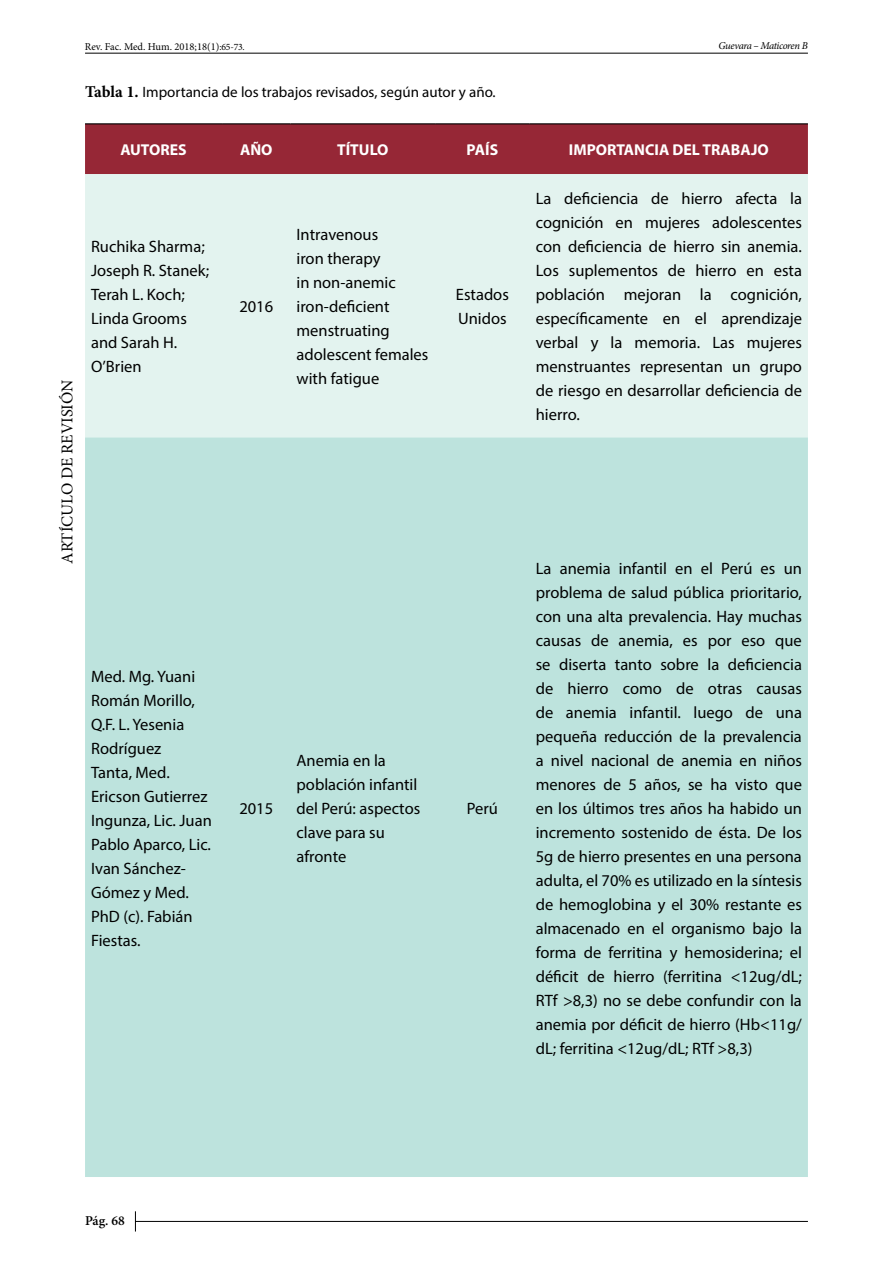
<style>
.page{position:relative;width:893px;height:1263px;background:#fff}
.page>*{position:absolute;margin:0;border:0;box-sizing:border-box;transform-origin:0 0}
.t1{font:16.5px/24px "Myriad Pro";color:#000}
.t2{font:16.5px "Minion Pro";letter-spacing:-.01em;color:#000}
.t3{font:700 15.75px "Myriad Pro";color:#fff}
.t4{font:15px "Myriad Pro";color:#000}
.t5{font:600 13.5px "Minion Pro";color:#000}
.t6{font:10.5px "Minion Pro";color:#000}
.t7{font:italic 10.5px "Minion Pro";letter-spacing:-.04em;color:#000}
.s1{font-size:9.75px}
.s2{font-family:"Minion Pro";font-weight:700;font-size:16.5px}
</style>
<div class="page">
<hr style="left:85px;top:53px;width:723px;height:1px;background:#000">
<svg style="left:135px;top:1211px;width:1px;height:20px"></svg>
<hr style="left:135px;top:1221px;width:673px;height:1px;background:#000">
<div style="left:85px;top:124px;width:723px;height:50px;background:#962736"></div>
<div style="left:85px;top:174px;width:723px;height:263px;background:#e3f3ef"></div>
<div style="left:85px;top:437px;width:723px;height:740px;background:#bde3dd"></div>
<hr style="left:85px;top:123px;width:137px;height:1px;background:#000">
<hr style="left:222px;top:123px;width:69px;height:1px;background:#000">
<hr style="left:291px;top:123px;width:144px;height:1px;background:#000">
<hr style="left:435px;top:123px;width:95px;height:1px;background:#000">
<hr style="left:530px;top:123px;width:278px;height:1px;background:#000">
<p class="t6" style="left:85px;top:40px;width:161px">Rev. Fac. Med. Hum. 2018;18(1)<span class="s1">:65-73.</span></p>
<p class="t7" style="left:718px;top:38px;width:91px">Guevara – Maticoren B</p>
<p class="t4" style="left:85px;top:83px;width:412px"><span class="s2">Tabla 1.</span> Importancia de los trabajos revisados, según autor y año.</p>
<p class="t2" style="left:56px;top:564px;width:185px;rotate:-90deg">ARTÍCULO DE REVISIÓN</p>
<p class="t3" style="left:120px;top:139px;width:68px">AUTORES</p>
<p class="t3" style="left:240px;top:139px;width:34px">AÑO</p>
<p class="t3" style="left:337px;top:139px;width:53px">TÍTULO</p>
<p class="t3" style="left:467px;top:139px;width:33px">PAÍS</p>
<p class="t3" style="left:569px;top:139px;width:201px">IMPORTANCIA DEL TRABAJO</p>
<p class="t1" style="left:91px;top:234px;width:120px">Ruchika Sharma;<br>Joseph R. Stanek;<br>Terah L. Koch;<br>Linda Grooms and Sarah H.<br>O’Brien</p>
<p class="t1" style="left:239px;top:294px;width:35px">2016</p>
<p class="t1" style="left:297px;top:222px;width:133px">Intravenous<br>iron therapy<br>in non-anemic iron-deficient menstruating adolescent females with fatigue</p>
<p class="t1" style="left:456px;top:282px;width:54px">Estados<br>Unidos</p>
<p class="t1" style="left:536px;top:186px;width:268px;text-align:justify">La deficiencia de hierro afecta la cognición en mujeres adolescentes con deficiencia de hierro sin anemia.<br>Los suplementos de hierro en esta población mejoran la cognición, específicamente en el aprendizaje verbal y la memoria. Las mujeres menstruantes representan un grupo de riesgo en desarrollar deficiencia de hierro.</p>
<p class="t1" style="left:91px;top:664px;width:122px">Med. Mg. Yuani<br>Román Morillo,<br>Q.F. L. Yesenia<br>Rodríguez<br>Tanta, Med.<br>Ericson Gutierrez<br>Ingunza, Lic. Juan<br>Pablo Aparco, Lic.<br>Ivan Sánchez-<br>Gómez y Med.<br>PhD (c). Fabián<br>Fiestas.</p>
<p class="t1" style="left:239px;top:796px;width:35px">2015</p>
<p class="t1" style="left:297px;top:748px;width:125px">Anemia en la población infantil del Perú: aspectos clave para su afronte</p>
<p class="t1" style="left:467px;top:796px;width:33px">Perú</p>
<p class="t1" style="left:536px;top:556px;width:268px;text-align:justify">La anemia infantil en el Perú es un problema de salud pública prioritario, con una alta prevalencia. Hay muchas causas de anemia, es por eso que se diserta tanto sobre la deficiencia de hierro como de otras causas de anemia infantil. luego de una pequeña reducción de la prevalencia a nivel nacional de anemia en niños menores de 5 años, se ha visto que en los últimos tres años ha habido un incremento sostenido de ésta. De los 5g de hierro presentes en una persona adulta, el 70% es utilizado en la síntesis de hemoglobina y el 30% restante es almacenado en el organismo bajo la forma de ferritina y hemosiderina; el déficit de hierro (ferritina &lt;12ug/dL; RTf &gt;8,3) no se debe confundir con la anemia por déficit de hierro (Hb&lt;11g/ dL; ferritina &lt;12ug/dL; RTf &gt;8,3)</p>
<p class="t5" style="left:85px;top:1211px;width:41px">Pág. 68</p>
</div>
